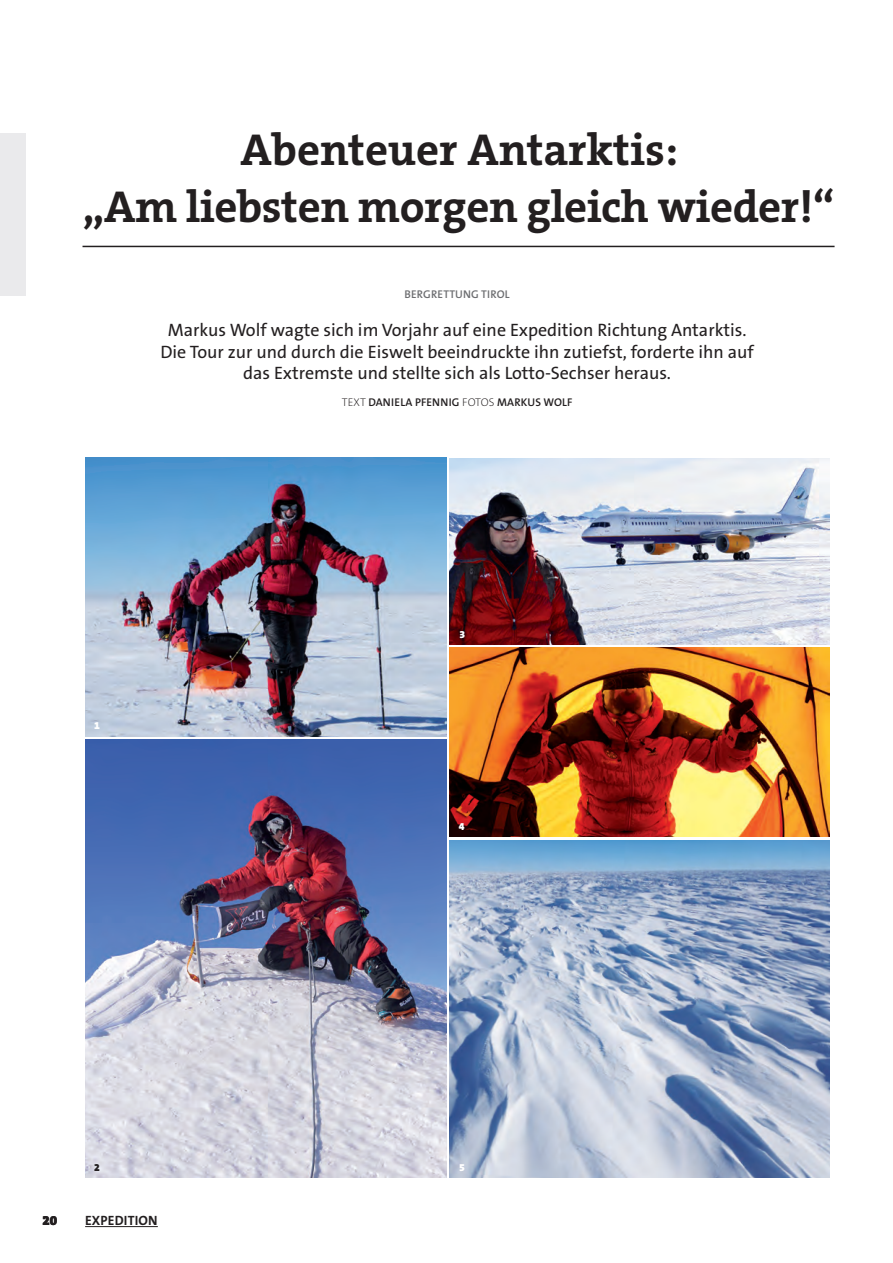
<style>
.page{position:relative;width:893px;height:1263px;background:#fff}
.page>*{position:absolute;margin:0;border:0;box-sizing:border-box;transform-origin:0 0}
.t1{font:700 45px/57px "The Serif B W7";letter-spacing:-.01em;color:#231f20;text-align:center}
.t2{font:18px/21.6px "The Sans B W5 Plain";color:#231f20;text-align:center}
.t3{font:700 13.5px "The Sans B W7";letter-spacing:.015em;color:#231f20}
.t4{font:900 13.5px "The Serif B W9";color:#231f20}
.t5{font:600 11.25px "The Sans B W6";letter-spacing:.015em;color:#231f20}
.t6{font:600 11.25px "The Sans B W6";letter-spacing:.015em;color:#6c6d70}
.t7{font:900 10.5px "The Sans B W9";color:#fff}
.t8{font:900 10.5px "The Sans B W9";color:#231f20}
.s1{font-family:"The Sans B W2";font-weight:200}
</style>
<div class="page">
<img style="left:450px;top:840px;width:379px;height:338px">
<hr style="left:85px;top:1226px;width:73px;height:1px;background:#231f20">
<hr style="left:83px;top:246px;width:751px;height:1px;background:#231f20">
<div style="left:0;top:134px;width:26px;height:162px;background:#eaeaec"></div>
<img style="left:450px;top:647px;width:379px;height:190px">
<img style="left:85px;top:458px;width:361px;height:278px">
<img style="left:85px;top:740px;width:361px;height:438px">
<img style="left:450px;top:458px;width:379px;height:186px">
<h1 class="t1" style="left:83px;top:122px;width:753px">Abenteuer Antarktis:<br>„Am liebsten morgen gleich wieder!“</h1>
<p class="t6" style="left:404px;top:287px;width:107px">BERGRETTUNG TIROL</p>
<p class="t2" style="left:160px;top:319px;width:595px">Markus Wolf wagte sich im Vorjahr auf eine Expedition Richtung Antarktis.<br>Die Tour zur und durch die Eiswelt beeindruckte ihn zutiefst, forderte ihn auf das Extremste und stellte sich als Lotto-Sechser heraus.</p>
<p class="t5" style="left:342px;top:395px;width:232px"><span class="s1">TEXT</span> DANIELA PFENNIG <span class="s1">FOTOS</span> MARKUS WOLF</p>
<p class="t7" style="left:94px;top:719px;width:7px">1</p>
<p class="t7" style="left:460px;top:627px;width:7px">3</p>
<p class="t7" style="left:459px;top:820px;width:7px">4</p>
<p class="t8" style="left:94px;top:1161px;width:7px">2</p>
<p class="t7" style="left:459px;top:1161px;width:7px">5</p>
<p class="t4" style="left:43px;top:1211px;width:16px">20</p>
<p class="t3" style="left:85px;top:1211px;width:74px">EXPEDITION</p>
</div>
